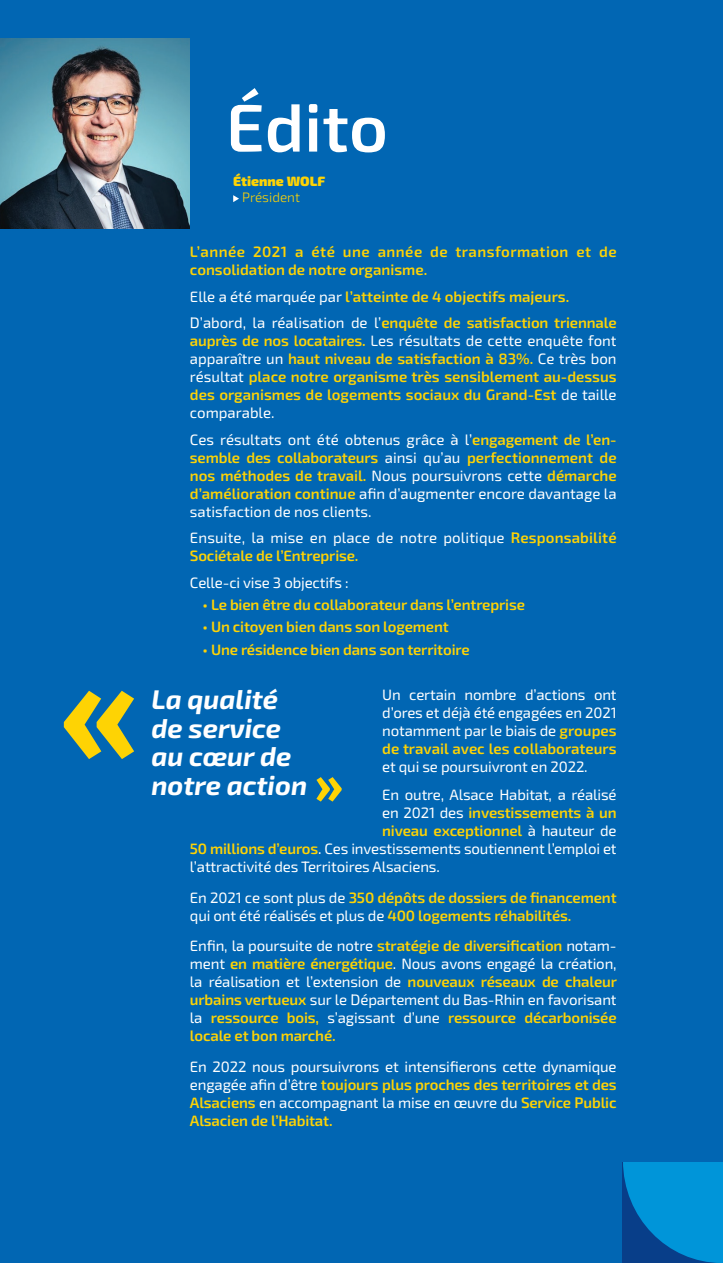
<style>
.page{position:relative;width:723px;height:1263px;background:#0166b3}
.page>*{position:absolute;margin:0;border:0;box-sizing:border-box;transform-origin:0 0}
.t1{font:600 67.5px "Exo 2";color:#fff}
.t2{font:italic 700 27px/28.5px "Exo 2";color:#fff}
.t3{font:15px/18px "Exo 2";letter-spacing:-.01em;color:#fff;text-align:justify}
.t4{font:600 15px/18px "Exo 2";letter-spacing:-.01em;color:#fed304}
.t5{font:600 15px/18px "Exo 2";letter-spacing:.03em;color:#fed304}
.t6{font:900 13.5px "Exo 2";color:#fed304}
.t7{font:300 13.5px "Exo 2";color:#fed304}
.s1{font-weight:400;color:#fff}
.s2{font-weight:600;color:#fed304}
</style>
<div class="page">
<svg style="left:64px;top:691px;width:70px;height:68px"></svg>
<svg style="left:316px;top:777px;width:26px;height:24px"></svg>
<svg style="left:233px;top:195px;width:6px;height:7px"></svg>
<img style="left:0;top:39px;width:190px;height:190px">
<svg style="left:623px;top:1163px;width:100px;height:100px;background:#0181c7"></svg>
<h1 class="t1" style="left:226px;top:81px;width:163px">Édito</h1>
<p class="t6" style="left:233px;top:172px;width:93px">Étienne WOLF</p>
<p class="t7" style="left:242px;top:188px;width:59px">Président</p>
<p class="t5" style="left:190px;top:242px;width:428px">L’année 2021 a été une année de transformation et de consolidation de notre organisme.</p>
<p class="t4" style="left:190px;top:283px;width:428px;line-height:26.5px"><span class="s1">Elle a été marquée par</span> l’atteinte de 4 objectifs majeurs.<br><span class="s1">D’abord, la réalisation de l’</span>enquête de satisfaction triennale</p>
<p class="t4" style="left:190px;top:332px;width:428px;text-align:justify">auprès de nos locataires. <span class="s1">Les résultats de cette enquête font apparaître un</span> haut niveau de satisfaction à 83%. <span class="s1">Ce très bon résultat</span> place notre organisme très sensiblement au-dessus des organismes de logements sociaux du Grand-Est <span class="s1">de taille comparable.</span></p>
<p class="t3" style="left:190px;top:430px;width:428px">Ces résultats ont été obtenus grâce à l’<span class="s2">engagement de l’en&shy;semble des collaborateurs</span> ainsi qu’au <span class="s2">perfectionnement de nos méthodes de travail.</span> Nous poursuivrons cette <span class="s2">démarche d’amélioration continue</span> afin d’augmenter encore davantage la satisfaction de nos clients.</p>
<p class="t4" style="left:190px;top:529px;width:428px"><span class="s1">Ensuite, la mise en place de notre politique</span> Responsabilité<br>Sociétale de l’Entreprise.</p>
<p class="t3" style="left:190px;top:573px;width:160px">Celle-ci vise 3 objectifs :</p>
<p class="t4" style="left:202px;top:595px;width:324px">• Le bien être du collaborateur dans l’entreprise</p>
<p class="t4" style="left:202px;top:618px;width:248px">• Un citoyen bien dans son logement</p>
<p class="t4" style="left:202px;top:640px;width:269px">• Une résidence bien dans son territoire</p>
<p class="t3" style="left:382px;top:685px;width:236px">Un certain nombre d’actions ont d’ores et déjà été engagées en 2021 notamment par le biais de <span class="s2">groupes de travail avec les collaborateurs</span></p>
<p class="t3" style="left:382px;top:752px;width:236px;line-height:27.8px">et qui se poursuivront en 2022.<br>En outre, Alsace Habitat, a réalisé</p>
<p class="t4" style="left:382px;top:803px;width:236px"><span class="s1">en 2021 des</span> investissements à un</p>
<p class="t4" style="left:382px;top:821px;width:236px">niveau exceptionnel <span class="s1">à hauteur de</span></p>
<p class="t3" style="left:190px;top:839px;width:428px"><span class="s2">50 millions d’euros</span>. Ces investissements soutiennent l’emploi et</p>
<p class="t3" style="left:190px;top:857px;width:251px">l’attractivité des Territoires Alsaciens.</p>
<p class="t4" style="left:190px;top:888px;width:428px"><span class="s1">En 2021 ce sont plus de</span> 350 dépôts de dossiers de financement <span class="s1">qui ont été réalisés et plus de</span> 400 logements réhabilités.</p>
<p class="t3" style="left:190px;top:937px;width:428px">Enfin, la poursuite de notre <span class="s2">stratégie de diversification</span> notam&shy;ment <span class="s2">en matière énergétique</span>. Nous avons engagé la création, la réalisation et l’extension de <span class="s2">nouveaux réseaux de chaleur urbains vertueux</span> sur le Département du Bas-Rhin en favorisant la <span class="s2">ressource bois,</span> s’agissant d’une <span class="s2">ressource décarbonisée locale et bon marché.</span></p>
<p class="t3" style="left:190px;top:1057px;width:428px">En 2022 nous poursuivrons et intensifierons cette dynamique engagée afin d’être <span class="s2">toujours plus proches des territoires et des Alsaciens</span> en accompagnant la mise en œuvre du <span class="s2">Service Public Alsacien de l’Habitat.</span></p>
<h2 class="t2" style="left:151px;top:684px;width:157px">La qualité de service au cœur de notre action</h2>
</div>
